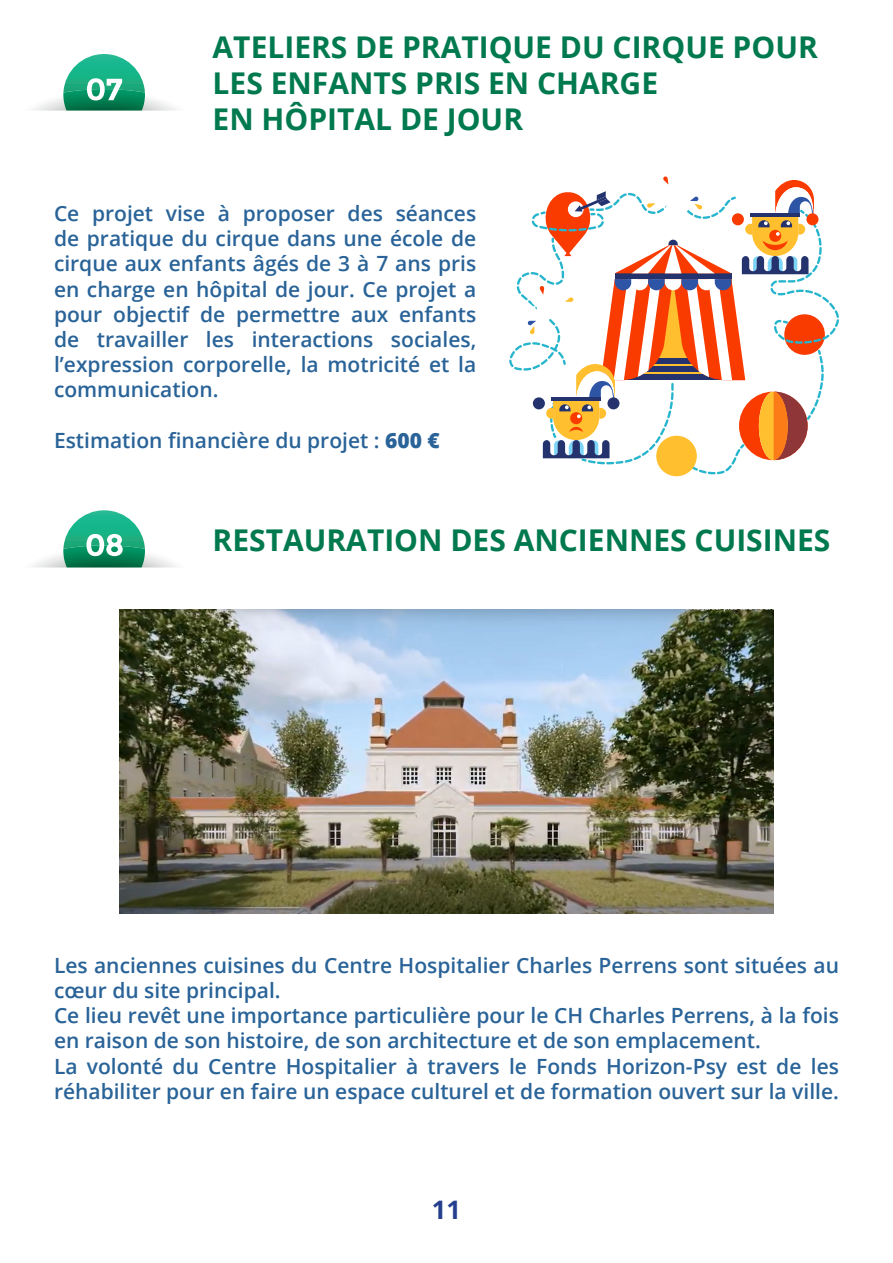
<style>
.page{position:relative;width:893px;height:1263px;background:#fff}
.page>*{position:absolute;margin:0;border:0;box-sizing:border-box;transform-origin:0 0}
.t1{font:700 30px "Open Sans";color:#00794e}
.t2{font:700 25.5px "Open Sans";color:#253f8e}
.t3{font:600 21px/25.2px "Open Sans";color:#296398}
.s1{font-weight:800}
</style>
<div class="page">
<svg style="left:509px;top:176px;width:330px;height:298px"></svg>
<div style="left:656px;top:436px;width:41px;height:40px;background:#ffbf2e;border-radius:50%"></div>
<img style="left:119px;top:609px;width:655px;height:304px">
<svg style="left:33px;top:54px;width:143px;height:57px"></svg>
<svg style="left:32px;top:510px;width:145px;height:57px"></svg>
<p class="t1" style="left:213px;top:26px;width:607px">ATELIERS DE PRATIQUE DU CIRQUE POUR</p>
<p class="t1" style="left:213px;top:62px;width:447px">LES ENFANTS PRIS EN CHARGE</p>
<p class="t1" style="left:213px;top:98px;width:312px">EN HÔPITAL DE JOUR</p>
<p class="t3" style="left:54px;top:200px;width:424px;text-align:justify">Ce projet vise à proposer des séances de pratique du cirque dans une école de cirque aux enfants âgés de 3 à 7 ans pris en charge en hôpital de jour. Ce projet a pour objectif de permettre aux enfants de travailler les interactions sociales, l’expression corporelle, la motricité et la communication.</p>
<p class="t3" style="left:54px;top:427px;width:387px">Estimation financière du projet : <span class="s1">600 €</span></p>
<p class="t1" style="left:213px;top:519px;width:619px">RESTAURATION DES ANCIENNES CUISINES</p>
<p class="t3" style="left:54px;top:952px;width:786px">Les anciennes cuisines du Centre Hospitalier Charles Perrens sont situées au cœur du site principal.</p>
<p class="t3" style="left:54px;top:1002px;width:786px">Ce lieu revêt une importance particulière pour le CH Charles Perrens, à la fois en raison de son histoire, de son architecture et de son emplacement.</p>
<p class="t3" style="left:54px;top:1053px;width:786px">La volonté du Centre Hospitalier à travers le Fonds Horizon-Psy est de les réhabiliter pour en faire un espace culturel et de formation ouvert sur la ville.</p>
<p class="t2" style="left:432px;top:1191px;width:31px">11</p>
</div>
